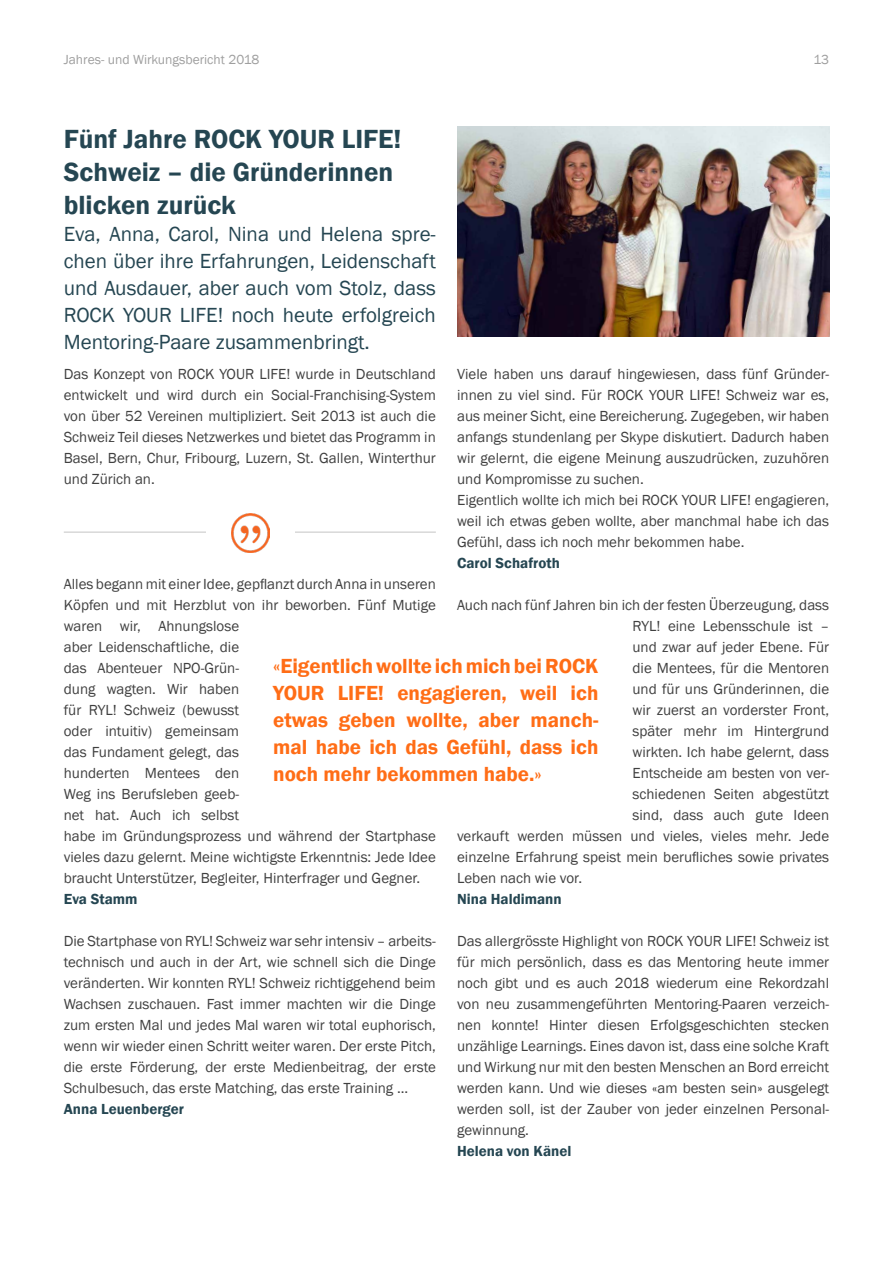
<style>
.page{position:relative;width:893px;height:1263px;background:#fff}
.page>*{position:absolute;margin:0;border:0;box-sizing:border-box;transform-origin:0 0}
.t1{font:600 27px/33px "Franklin Gothic";color:#254652}
.t2{font:21px/27px "Franklin Gothic";color:#254652;text-align:justify}
.t3{font:600 21px/27px "Franklin Gothic";color:#ff6d16;text-align:justify}
.t4{font:15px/21px "Franklin Gothic";color:#404040;text-align:justify}
.t5{font:600 15px "Franklin Gothic";color:#254652}
.t6{font:13.5px "Franklin Gothic";color:#9f9f9f}
</style>
<div class="page">
<hr style="left:64px;top:532px;width:372px;height:1px;background:#c8c8c8">
<div style="left:206px;top:506px;width:89px;height:52px;background:#fff"></div>
<img style="left:231px;top:513px;width:39px;height:39px">
<img style="left:457px;top:127px;width:372px;height:210px">
<p class="t6" style="left:64px;top:51px;width:197px">Jahres- und Wirkungsbericht 2018</p>
<p class="t6" style="left:813px;top:51px;width:17px">13</p>
<h1 class="t1" style="left:64px;top:123px;width:339px">Fünf Jahre ROCK YOUR LIFE!<br>Schweiz – die Gründerinnen blicken zurück</h1>
<h2 class="t2" style="left:64px;top:221px;width:374px">Eva, Anna, Carol, Nina und Helena spre&shy;chen über ihre Erfahrungen, Leidenschaft und Ausdauer, aber auch vom Stolz, dass ROCK YOUR LIFE! noch heute erfolgreich Mentoring-Paare zusammenbringt.</h2>
<p class="t4" style="left:64px;top:364px;width:374px">Das Konzept von ROCK YOUR LIFE! wurde in Deutschland entwickelt und wird durch ein Social-Franchising-System von über 52 Vereinen multipliziert. Seit 2013 ist auch die Schweiz Teil dieses Netzwerkes und bietet das Programm in Basel, Bern, Chur, Fribourg, Luzern, St. Gallen, Winterthur und Zürich an.</p>
<p class="t4" style="left:457px;top:364px;width:374px;text-align:left">Viele haben uns darauf hingewiesen, dass fünf Gründer&shy;innen zu viel sind. Für ROCK YOUR LIFE! Schweiz war es, aus meiner Sicht, eine Bereicherung. Zugegeben, wir haben anfangs stundenlang per Skype diskutiert. Dadurch haben wir gelernt, die eigene Meinung auszudrücken, zuzuhören und Kompromisse zu suchen.<br>Eigentlich wollte ich mich bei ROCK YOUR LIFE! engagieren, weil ich etwas geben wollte, aber manchmal habe ich das Gefühl, dass ich noch mehr bekommen habe.</p>
<p class="t5" style="left:457px;top:554px;width:104px">Carol Schafroth</p>
<p class="t4" style="left:457px;top:595px;width:374px">Auch nach fünf Jahren bin ich der festen Überzeugung, dass</p>
<p class="t4" style="left:632px;top:616px;width:198px">RYL! eine Lebensschule ist –</p>
<p class="t4" style="left:632px;top:637px;width:198px">und zwar auf jeder Ebene. Für</p>
<p class="t4" style="left:632px;top:658px;width:198px">die Mentees, für die Mentoren</p>
<p class="t4" style="left:632px;top:679px;width:198px">und für uns Gründerinnen, die</p>
<p class="t4" style="left:632px;top:700px;width:198px">wir zuerst an vorderster Front,</p>
<p class="t4" style="left:632px;top:721px;width:198px">später mehr im Hintergrund</p>
<p class="t4" style="left:632px;top:742px;width:198px">wirkten. Ich habe gelernt, dass</p>
<p class="t4" style="left:632px;top:763px;width:198px">Entscheide am besten von ver-</p>
<p class="t4" style="left:632px;top:784px;width:198px">schiedenen Seiten abgestützt</p>
<p class="t4" style="left:632px;top:805px;width:198px">sind, dass auch gute Ideen</p>
<p class="t4" style="left:457px;top:826px;width:374px">verkauft werden müssen und vieles, vieles mehr. Jede</p>
<p class="t4" style="left:457px;top:847px;width:374px">einzelne Erfahrung speist mein berufliches sowie privates</p>
<p class="t4" style="left:457px;top:868px;width:126px">Leben nach wie vor.</p>
<p class="t5" style="left:457px;top:890px;width:106px">Nina Haldimann</p>
<p class="t4" style="left:457px;top:931px;width:374px">Das allergrösste Highlight von ROCK YOUR LIFE! Schweiz ist für mich persönlich, dass es das Mentoring heute immer noch gibt und es auch 2018 wiederum eine Rekordzahl von neu zusammengeführten Mentoring-Paaren verzeich&shy;nen konnte! Hinter diesen Erfolgsgeschichten stecken unzählige Learnings. Eines davon ist, dass eine solche Kraft und Wirkung nur mit den besten Menschen an Bord erreicht werden kann. Und wie dieses «am besten sein» ausgelegt werden soll, ist der Zauber von jeder einzelnen Personal&shy;gewinnung.</p>
<p class="t5" style="left:457px;top:1142px;width:116px">Helena von Känel</p>
<p class="t4" style="left:64px;top:574px;width:374px;text-align:left">Alles begann mit einer Idee, gepflanzt durch Anna in unseren Köpfen und mit Herzblut von ihr beworben. Fünf Mutige waren wir, Ahnungslose<br>aber Leidenschaftliche, die<br>das Abenteuer NPO-Grün-<br>dung wagten. Wir haben<br>für RYL! Schweiz (bewusst<br>oder intuitiv) gemeinsam<br>das Fundament gelegt, das<br>hunderten Mentees den<br>Weg ins Berufsleben geeb-<br>net hat. Auch ich selbst<br>habe im Gründungsprozess und während der Startphase vieles dazu gelernt. Meine wichtigste Erkenntnis: Jede Idee braucht Unterstützer, Begleiter, Hinterfrager und Gegner.</p>
<p class="t5" style="left:64px;top:890px;width:75px">Eva Stamm</p>
<p class="t4" style="left:64px;top:931px;width:374px">Die Startphase von RYL! Schweiz war sehr intensiv – arbeits&shy;technisch und auch in der Art, wie schnell sich die Dinge veränderten. Wir konnten RYL! Schweiz richtiggehend beim Wachsen zuschauen. Fast immer machten wir die Dinge zum ersten Mal und jedes Mal waren wir total euphorisch, wenn wir wieder einen Schritt weiter waren. Der erste Pitch, die erste Förderung, der erste Medienbeitrag, der erste Schulbesuch, das erste Matching, das erste Training ...</p>
<p class="t5" style="left:64px;top:1100px;width:122px">Anna Leuenberger</p>
<h2 class="t3" style="left:273px;top:653px;width:327px">«Eigentlich wollte ich mich bei ROCK YOUR LIFE! engagieren, weil ich etwas geben wollte, aber manch&shy;mal habe ich das Gefühl, dass ich noch mehr bekommen habe.»</h2>
</div>
